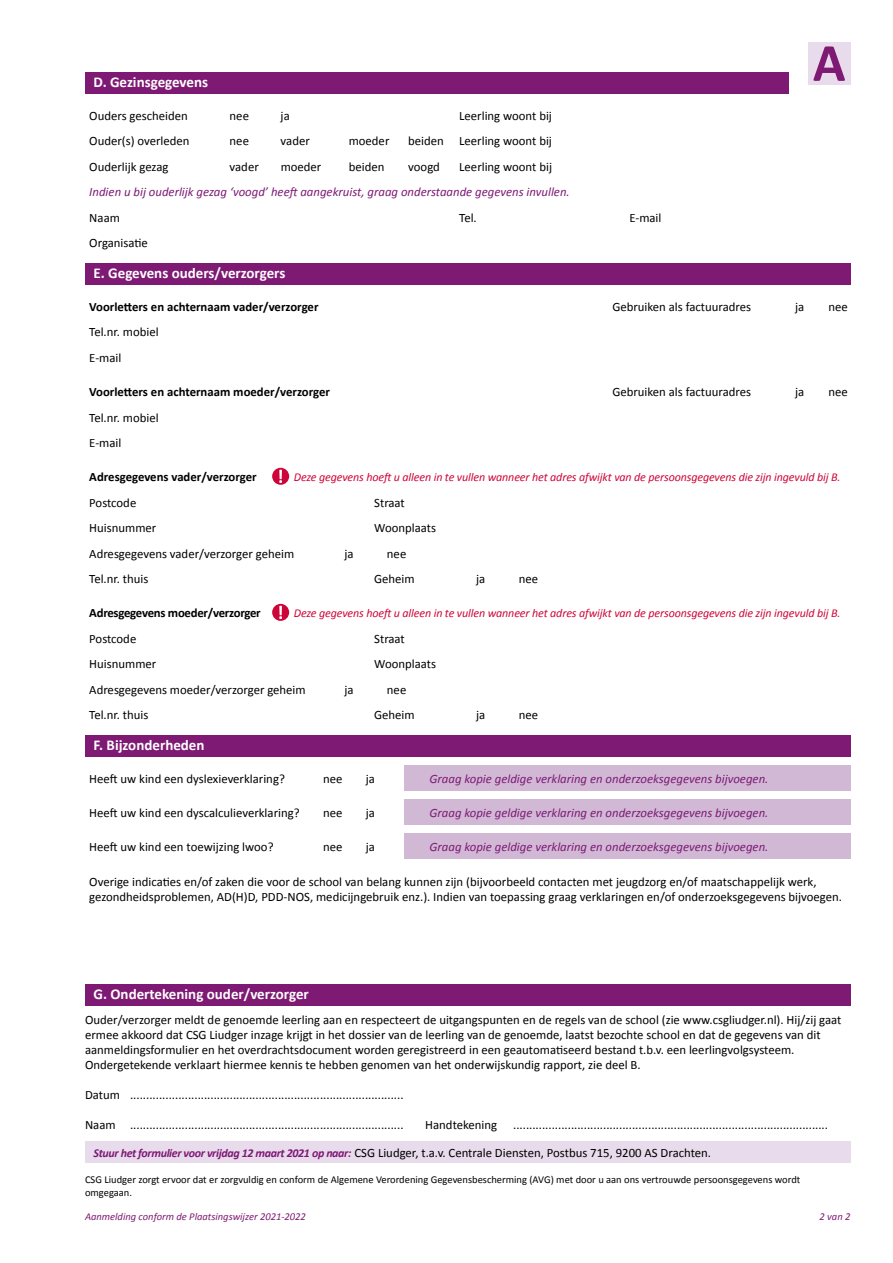
<style>
.page{position:relative;width:893px;height:1263px;background:#fff}
.page>*{position:absolute;margin:0;border:0;box-sizing:border-box;transform-origin:0 0}
.t1{font:700 54px "Calibri";color:#7e1974}
.t2{font:700 15px "Calibri";color:#fff}
.t3{font:12.75px/15px "Calibri";color:#000}
.t4{font:italic 12.75px "Calibri";color:#7e1974}
.t5{font:700 12.75px "Calibri";color:#000}
.t6{font:700 12.75px "Calibri";letter-spacing:-.02em;color:#000}
.t7{font:italic 12px "Calibri";letter-spacing:-.01em;color:#ce0538}
.t8{font:10.5px/12.6px "Calibri";color:#000}
.t9{font:italic 10.5px "Calibri";color:#7e1974}
.s1{font-weight:700;font-style:italic;font-size:12px;color:#7e1974}
</style>
<div class="page">
<div style="left:404px;top:765px;width:446px;height:26px;background:#d1b9d6"></div>
<div style="left:404px;top:799px;width:446px;height:26px;background:#d1b9d6"></div>
<div style="left:404px;top:833px;width:446px;height:26px;background:#d1b9d6"></div>
<div style="left:85px;top:264px;width:765px;height:21px;background:#7e1974"></div>
<div style="left:85px;top:736px;width:765px;height:21px;background:#7e1974"></div>
<div style="left:808px;top:43px;width:42px;height:42px;background:#e8dcec"></div>
<div style="left:85px;top:1142px;width:765px;height:21px;background:#e8dcec"></div>
<div style="left:85px;top:984px;width:765px;height:22px;background:#7e1974"></div>
<div style="left:85px;top:72px;width:703px;height:22px;background:#7e1974"></div>
<div style="left:272px;top:604px;width:17px;height:17px;background:#ce0538;border-radius:50%"></div>
<svg style="left:279px;top:606px;width:3px;height:13px"></svg>
<div style="left:272px;top:468px;width:17px;height:17px;background:#ce0538;border-radius:50%"></div>
<svg style="left:279px;top:470px;width:3px;height:13px"></svg>
<p class="t2" style="left:94px;top:71px;width:116px">D. Gezinsgegevens</p>
<p class="t3" style="left:89px;top:107px;width:100px">Ouders gescheiden</p>
<p class="t3" style="left:230px;top:107px;width:21px">nee</p>
<p class="t3" style="left:281px;top:107px;width:11px">ja</p>
<p class="t3" style="left:459px;top:107px;width:94px">Leerling woont bij</p>
<p class="t3" style="left:89px;top:133px;width:102px">Ouder(s) overleden</p>
<p class="t3" style="left:230px;top:133px;width:21px">nee</p>
<p class="t3" style="left:281px;top:133px;width:31px">vader</p>
<p class="t3" style="left:349px;top:133px;width:42px">moeder</p>
<p class="t3" style="left:408px;top:133px;width:145px">beiden Leerling woont bij</p>
<p class="t3" style="left:89px;top:159px;width:81px">Ouderlijk gezag</p>
<p class="t3" style="left:230px;top:159px;width:31px">vader</p>
<p class="t3" style="left:281px;top:159px;width:42px">moeder</p>
<p class="t3" style="left:349px;top:159px;width:37px">beiden</p>
<p class="t3" style="left:408px;top:159px;width:33px">voogd</p>
<p class="t3" style="left:459px;top:159px;width:94px">Leerling woont bij</p>
<p class="t4" style="left:89px;top:184px;width:482px">Indien u bij ouderlijk gezag ‘voogd’ heeft aangekruist, graag onderstaande gegevens invullen.</p>
<p class="t3" style="left:89px;top:210px;width:32px">Naam</p>
<p class="t3" style="left:459px;top:210px;width:19px">Tel.</p>
<p class="t3" style="left:629px;top:210px;width:34px">E-mail</p>
<p class="t3" style="left:89px;top:235px;width:60px">Organisatie</p>
<p class="t2" style="left:94px;top:263px;width:193px">E. Gegevens ouders/verzorgers</p>
<h1 class="t1" style="left:813px;top:25px;width:34px">A</h1>
<p class="t5" style="left:89px;top:298px;width:231px">Voorletters en achternaam vader/verzorger</p>
<p class="t3" style="left:612px;top:299px;width:140px">Gebruiken als factuuradres</p>
<p class="t3" style="left:795px;top:299px;width:11px">ja</p>
<p class="t3" style="left:828px;top:299px;width:21px">nee</p>
<p class="t3" style="left:89px;top:319px;width:71px;line-height:25.5px">Tel.nr. mobiel<br>E-mail</p>
<p class="t5" style="left:89px;top:383px;width:242px">Voorletters en achternaam moeder/verzorger</p>
<p class="t3" style="left:612px;top:384px;width:140px">Gebruiken als factuuradres</p>
<p class="t3" style="left:795px;top:384px;width:11px">ja</p>
<p class="t3" style="left:828px;top:384px;width:21px">nee</p>
<p class="t3" style="left:89px;top:404px;width:71px;line-height:25.5px">Tel.nr. mobiel<br>E-mail</p>
<p class="t5" style="left:89px;top:468px;width:169px">Adresgegevens vader/verzorger</p>
<p class="t7" style="left:294px;top:469px;width:548px">Deze gegevens hoeft u alleen in te vullen wanneer het adres afwijkt van de persoonsgegevens die zijn ingevuld bij B.</p>
<p class="t3" style="left:89px;top:494px;width:49px">Postcode</p>
<p class="t3" style="left:374px;top:494px;width:32px">Straat</p>
<p class="t3" style="left:89px;top:520px;width:69px">Huisnummer</p>
<p class="t3" style="left:374px;top:520px;width:63px">Woonplaats</p>
<p class="t3" style="left:89px;top:545px;width:206px">Adresgegevens vader/verzorger geheim</p>
<p class="t3" style="left:344px;top:545px;width:11px">ja</p>
<p class="t3" style="left:387px;top:545px;width:21px">nee</p>
<p class="t3" style="left:89px;top:571px;width:61px">Tel.nr. thuis</p>
<p class="t3" style="left:374px;top:571px;width:42px">Geheim</p>
<p class="t3" style="left:476px;top:571px;width:11px">ja</p>
<p class="t3" style="left:519px;top:571px;width:21px">nee</p>
<p class="t6" style="left:89px;top:604px;width:173px">Adresgegevens moeder/verzorger</p>
<p class="t7" style="left:294px;top:605px;width:548px">Deze gegevens hoeft u alleen in te vullen wanneer het adres afwijkt van de persoonsgegevens die zijn ingevuld bij B.</p>
<p class="t3" style="left:89px;top:630px;width:49px">Postcode</p>
<p class="t3" style="left:374px;top:630px;width:32px">Straat</p>
<p class="t3" style="left:89px;top:656px;width:69px">Huisnummer</p>
<p class="t3" style="left:374px;top:656px;width:63px">Woonplaats</p>
<p class="t3" style="left:89px;top:682px;width:218px">Adresgegevens moeder/verzorger geheim</p>
<p class="t3" style="left:344px;top:682px;width:11px">ja</p>
<p class="t3" style="left:387px;top:682px;width:21px">nee</p>
<p class="t3" style="left:89px;top:707px;width:61px">Tel.nr. thuis</p>
<p class="t3" style="left:374px;top:707px;width:42px">Geheim</p>
<p class="t3" style="left:476px;top:707px;width:11px">ja</p>
<p class="t3" style="left:519px;top:707px;width:21px">nee</p>
<p class="t2" style="left:94px;top:735px;width:113px">F. Bijzonderheden</p>
<p class="t3" style="left:89px;top:771px;width:197px">Heeft uw kind een dyslexieverklaring?</p>
<p class="t3" style="left:323px;top:771px;width:21px">nee</p>
<p class="t3" style="left:366px;top:771px;width:11px">ja</p>
<p class="t4" style="left:429px;top:771px;width:340px">Graag kopie geldige verklaring en onderzoeksgegevens bijvoegen.</p>
<p class="t3" style="left:89px;top:805px;width:212px">Heeft uw kind een dyscalculieverklaring?</p>
<p class="t3" style="left:323px;top:805px;width:21px">nee</p>
<p class="t3" style="left:366px;top:805px;width:11px">ja</p>
<p class="t4" style="left:429px;top:805px;width:340px">Graag kopie geldige verklaring en onderzoeksgegevens bijvoegen.</p>
<p class="t3" style="left:89px;top:839px;width:186px">Heeft uw kind een toewijzing lwoo?</p>
<p class="t3" style="left:323px;top:839px;width:21px">nee</p>
<p class="t3" style="left:366px;top:839px;width:11px">ja</p>
<p class="t4" style="left:429px;top:839px;width:340px">Graag kopie geldige verklaring en onderzoeksgegevens bijvoegen.</p>
<p class="t3" style="left:89px;top:874px;width:754px">Overige indicaties en/of zaken die voor de school van belang kunnen zijn (bijvoorbeeld contacten met jeugdzorg en/of maatschappelijk werk, gezondheidsproblemen, AD(H)D, PDD-NOS, medicijngebruik enz.). Indien van toepassing graag verklaringen en/of onderzoeksgegevens bijvoegen.</p>
<p class="t2" style="left:94px;top:984px;width:217px">G. Ondertekening ouder/verzorger</p>
<p class="t3" style="left:85px;top:1012px;width:758px">Ouder/verzorger meldt de genoemde leerling aan en respecteert de uitgangspunten en de regels van de school (zie www.csgliudger.nl). Hij/zij gaat ermee akkoord dat CSG Liudger inzage krijgt in het dossier van de leerling van de genoemde, laatst bezochte school en dat de gegevens van dit aanmeldingsformulier en het overdrachtsdocument worden geregistreerd in een geautomatiseerd bestand t.b.v. een leerlingvolgsysteem.<br>Ondergetekende verklaart hiermee kennis te hebben genomen van het onderwijskundig rapport, zie deel B.</p>
<p class="t3" style="left:85px;top:1087px;width:320px">Datum .....................................................................................</p>
<p class="t3" style="left:85px;top:1117px;width:320px">Naam .....................................................................................</p>
<p class="t3" style="left:425px;top:1117px;width:73px">Handtekening</p>
<p class="t3" style="left:513px;top:1117px;width:316px">..................................................................................................</p>
<p class="t3" style="left:94px;top:1144px;width:619px"><span class="s1">Stuur het formulier voor vrijdag 12 maart 2021 op naar:</span> CSG Liudger, t.a.v. Centrale Diensten, Postbus 715, 9200 AS Drachten.</p>
<p class="t8" style="left:85px;top:1173px;width:717px">CSG Liudger zorgt ervoor dat er zorgvuldig en conform de Algemene Verordening Gegevensbescherming (AVG) met door u aan ons vertrouwde persoonsgegevens wordt omgegaan.</p>
<p class="t9" style="left:85px;top:1210px;width:222px">Aanmelding conform de Plaatsingswijzer 2021-2022</p>
<p class="t9" style="left:820px;top:1210px;width:32px">2 van 2</p>
</div>
